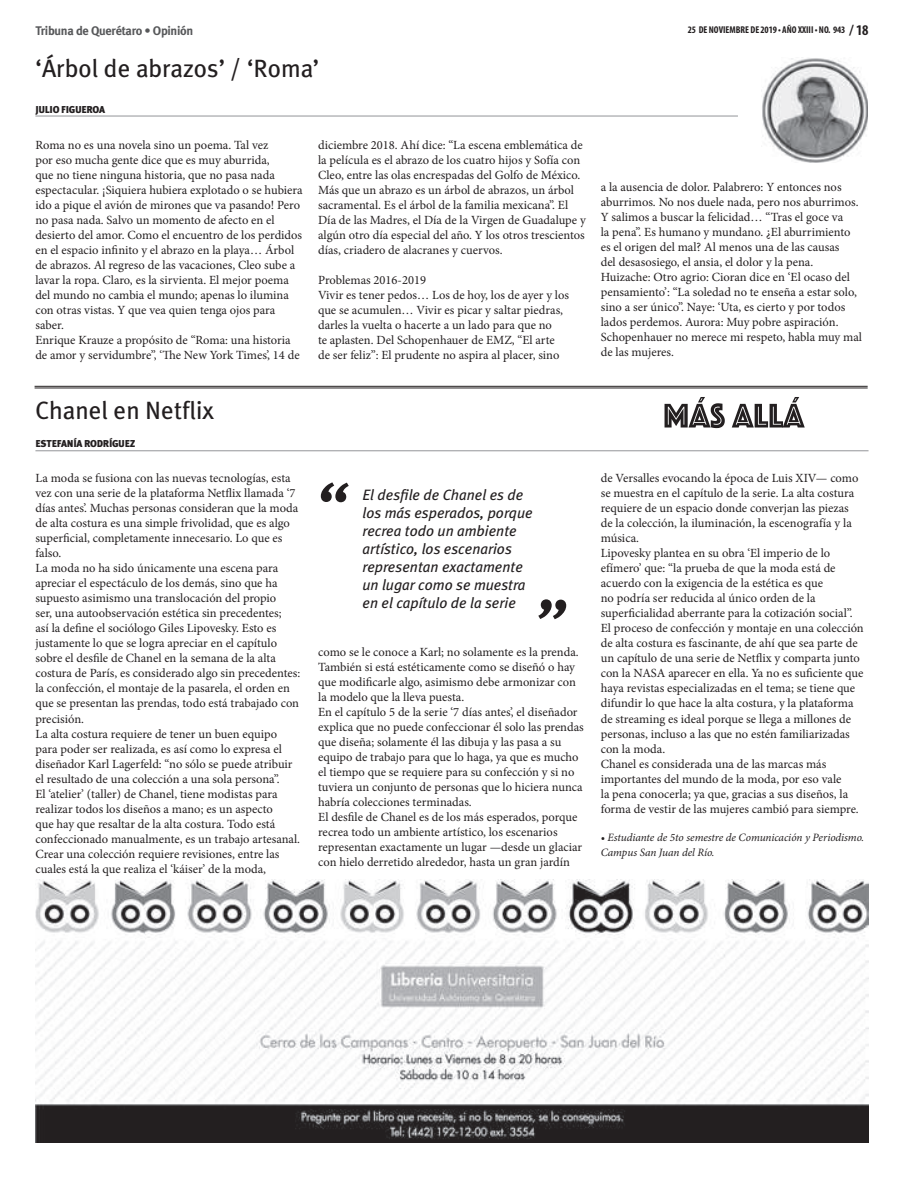
<style>
.page{position:relative;width:904px;height:1177px;background:#fff}
.page>*{position:absolute;margin:0;border:0;box-sizing:border-box;transform-origin:0 0}
.t1{font:25px "Meta Plus";color:#231f20}
.t2{font:italic 15px/18px "Meta Plus";color:#231f20}
.t3{font:12.5px/15px "Minion Pro";color:#231f20}
.t4{font:700 12.5px "Meta Plus";letter-spacing:-.025em;color:#57585a}
.t5{font:italic 11.25px/15px "Minion Pro";letter-spacing:-.01em;color:#231f20}
.t6{font:900 10px "Meta Plus Lining";letter-spacing:-.025em;color:#231f20}
.t7{font:700 condensed 9.88px "Myriad Pro";color:#231f20}
.s1{font-size:15px}
.s2{font-size:14.88px}
</style>
<div class="page">
<hr style="left:35px;top:386px;width:832px;height:1px;background:#231f20">
<hr style="left:35px;top:387px;width:832px;height:1px;background:#231f20">
<hr style="left:35px;top:115px;width:703px;height:1px;background:#939598">
<img style="left:762px;top:57px;width:105px;height:106px">
<svg style="left:538px;top:599px;width:28px;height:20px"></svg>
<svg style="left:321px;top:482px;width:28px;height:20px"></svg>
<hr style="left:35px;top:450px;width:833px;height:1px;background:#939598">
<svg style="left:664px;top:397px;width:140px;height:31px"></svg>
<img style="left:35px;top:879px;width:833px;height:263px">
<p class="t4" style="left:35px;top:24px;width:159px">Tribuna de Querétaro • Opinión</p>
<p class="t7" style="left:687px;top:24px;width:182px">25 DE NOVIEMBRE DE 2019 • AÑO XXIII • NO. 943 <span class="s1">/</span> <span class="s2">18</span></p>
<h1 class="t1" style="left:35px;top:54px;width:285px">‘Árbol de abrazos’ / ‘Roma’</h1>
<p class="t6" style="left:35px;top:103px;width:71px">JULIO FIGUEROA</p>
<p class="t3" style="left:35px;top:137px;width:269px">Roma no es una novela sino un poema. Tal vez<br>por eso mucha gente dice que es muy aburrida,<br>que no tiene ninguna historia, que no pasa nada espectacular. ¡Siquiera hubiera explotado o se hubiera ido a pique el avión de mirones que va pasando! Pero no pasa nada. Salvo un momento de afecto en el desierto del amor. Como el encuentro de los perdidos en el espacio infinito y el abrazo en la playa… Árbol de abrazos. Al regreso de las vacaciones, Cleo sube a lavar la ropa. Claro, es la sirvienta. El mejor poema del mundo no cambia el mundo; apenas lo ilumina con otras vistas. Y que vea quien tenga ojos para saber.<br>Enrique Krauze a propósito de “Roma: una historia de amor y servidumbre”, ‘The New York Times’, 14 de</p>
<p class="t3" style="left:318px;top:137px;width:269px">diciembre 2018. Ahí dice: “La escena emblemática de la película es el abrazo de los cuatro hijos y Sofía con Cleo, entre las olas encrespadas del Golfo de México.<br>Más que un abrazo es un árbol de abrazos, un árbol sacramental. Es el árbol de la familia mexicana”. El Día de las Madres, el Día de la Virgen de Guadalupe y algún otro día especial del año. Y los otros trescientos días, criadero de alacranes y cuervos.</p>
<p class="t3" style="left:318px;top:272px;width:252px">Problemas 2016-2019<br>Vivir es tener pedos… Los de hoy, los de ayer y los que se acumulen… Vivir es picar y saltar piedras, darles la vuelta o hacerte a un lado para que no<br>te aplasten. Del Schopenhauer de EMZ, “El arte de ser feliz”: El prudente no aspira al placer, sino</p>
<p class="t3" style="left:600px;top:180px;width:263px">a la ausencia de dolor. Palabrero: Y entonces nos aburrimos. No nos duele nada, pero nos aburrimos.<br>Y salimos a buscar la felicidad… “Tras el goce va<br>la pena”. Es humano y mundano. ¿El aburrimiento es el origen del mal? Al menos una de las causas<br>del desasosiego, el ansia, el dolor y la pena.<br>Huizache: Otro agrio: Cioran dice en ‘El ocaso del pensamiento’: “La soledad no te enseña a estar solo, sino a ser único”. Naye: ‘Uta, es cierto y por todos lados perdemos. Aurora: Muy pobre aspiración.<br>Schopenhauer no merece mi respeto, habla muy mal de las mujeres.</p>
<h1 class="t1" style="left:35px;top:396px;width:180px">Chanel en Netflix</h1>
<p class="t6" style="left:35px;top:438px;width:101px">ESTEFANÍA RODRÍGUEZ</p>
<p class="t3" style="left:35px;top:471px;width:266px">La moda se fusiona con las nuevas tecnologías, esta vez con una serie de la plataforma Netflix llamada ‘7 días antes’. Muchas personas consideran que la moda de alta costura es una simple frivolidad, que es algo superficial, completamente innecesario. Lo que es falso.<br>La moda no ha sido únicamente una escena para apreciar el espectáculo de los demás, sino que ha supuesto asimismo una translocación del propio<br>ser, una autoobservación estética sin precedentes;<br>así la define el sociólogo Giles Lipovesky. Esto es justamente lo que se logra apreciar en el capítulo sobre el desfile de Chanel en la semana de la alta costura de París, es considerado algo sin precedentes: la confección, el montaje de la pasarela, el orden en que se presentan las prendas, todo está trabajado con precisión.<br>La alta costura requiere de tener un buen equipo para poder ser realizada, es así como lo expresa el diseñador Karl Lagerfeld: “no sólo se puede atribuir el resultado de una colección a una sola persona”.<br>El ‘atelier’ (taller) de Chanel, tiene modistas para realizar todos los diseños a mano; es un aspecto<br>que hay que resaltar de la alta costura. Todo está confeccionado manualmente, es un trabajo artesanal.<br>Crear una colección requiere revisiones, entre las cuales está la que realiza el ‘káiser’ de la moda,</p>
<p class="t2" style="left:362px;top:486px;width:172px">El desfile de Chanel es de los más esperados, porque recrea todo un ambiente artístico, los escenarios representan exactamente un lugar como se muestra en el capítulo de la serie</p>
<p class="t3" style="left:318px;top:645px;width:267px">como se le conoce a Karl; no solamente es la prenda.<br>También si está estéticamente como se diseñó o hay que modificarle algo, asimismo debe armonizar con la modelo que la lleva puesta.<br>En el capítulo 5 de la serie ‘7 días antes’, el diseñador explica que no puede confeccionar él solo las prendas que diseña; solamente él las dibuja y las pasa a su equipo de trabajo para que lo haga, ya que es mucho el tiempo que se requiere para su confección y si no tuviera un conjunto de personas que lo hiciera nunca habría colecciones terminadas.<br>El desfile de Chanel es de los más esperados, porque recrea todo un ambiente artístico, los escenarios representan exactamente un lugar —desde un glaciar con hielo derretido alrededor, hasta un gran jardín</p>
<p class="t3" style="left:600px;top:471px;width:264px">de Versalles evocando la época de Luis XIV— como se muestra en el capítulo de la serie. La alta costura requiere de un espacio donde converjan las piezas<br>de la colección, la iluminación, la escenografía y la música.<br>Lipovesky plantea en su obra ‘El imperio de lo efímero’ que: “la prueba de que la moda está de acuerdo con la exigencia de la estética es que<br>no podría ser reducida al único orden de la superficialidad aberrante para la cotización social”.<br>El proceso de confección y montaje en una colección de alta costura es fascinante, de ahí que sea parte de un capítulo de una serie de Netflix y comparta junto con la NASA aparecer en ella. Ya no es suficiente que haya revistas especializadas en el tema; se tiene que difundir lo que hace la alta costura, y la plataforma de streaming es ideal porque se llega a millones de personas, incluso a las que no estén familiarizadas con la moda.<br>Chanel es considerada una de las marcas más importantes del mundo de la moda, por eso vale<br>la pena conocerla; ya que, gracias a sus diseños, la forma de vestir de las mujeres cambió para siempre.</p>
<p class="t5" style="left:600px;top:830px;width:265px">• Estudiante de 5to semestre de Comunicación y Periodismo.<br>Campus San Juan del Río.</p>
</div>
